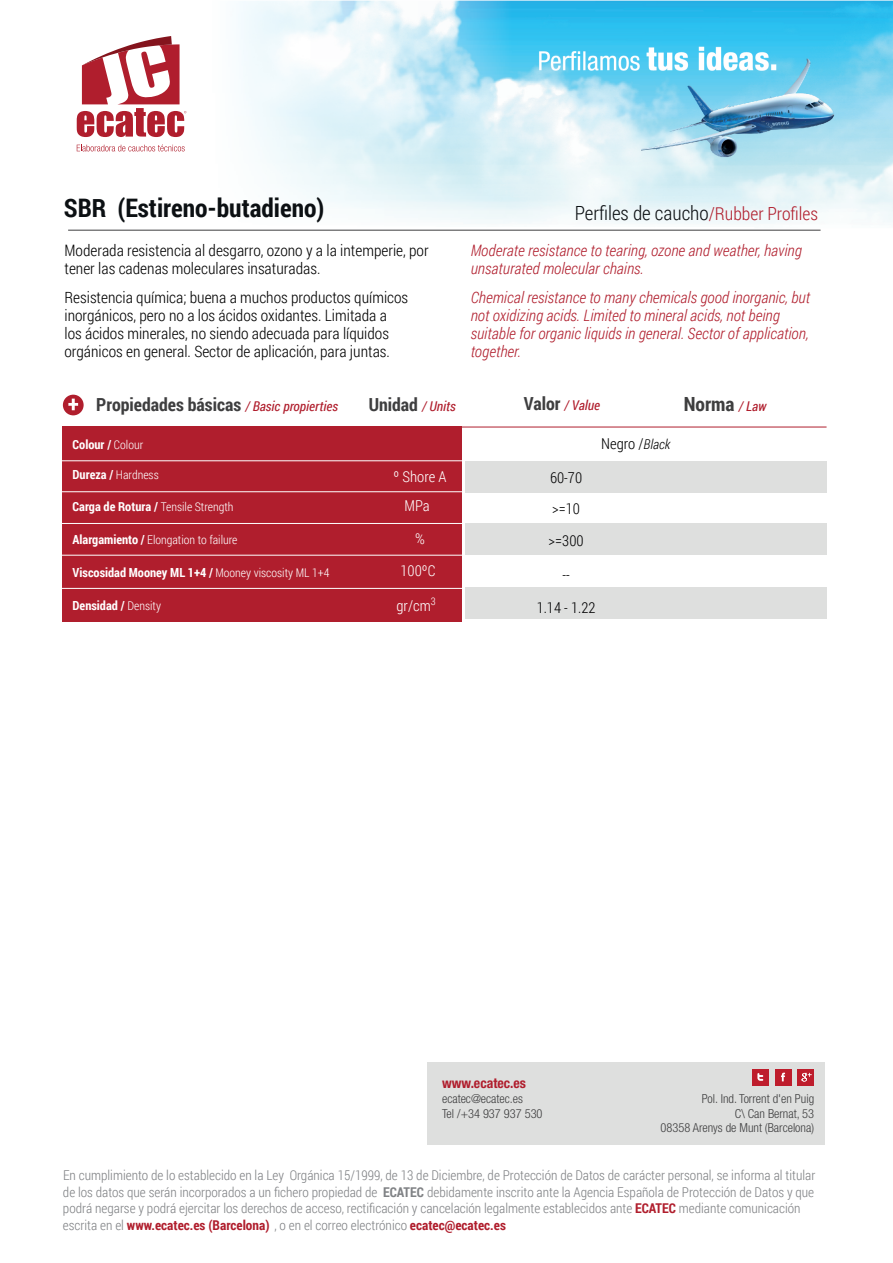
<style>
.page{position:relative;width:893px;height:1263px;background:#fff}
.page>*{position:absolute;margin:0;border:0;box-sizing:border-box;transform-origin:0 0}
.t1{font:700 25.5px "Roboto Condensed";color:#0c1013}
.t2{font:300 19.5px "Roboto Condensed";color:#0c1013}
.t3{font:700 19.5px "Roboto Condensed";color:#3e3e3f}
.t4{font:700 18px "Roboto Condensed";color:#3e3e3f}
.t5{font:300 15.75px/18px "Roboto Condensed";color:#000001}
.t6{font:italic 300 15.75px/18px "Roboto Condensed";color:#b01e2d}
.t7{font:300 15px "Roboto Condensed";color:#000001}
.t8{font:300 15px/28.2px "Roboto Condensed";color:#fff;text-align:center}
.t9{font:700 condensed 13.8px "Helvetica Neue LT Std";color:#b01e2d}
.t10{font:300 13.5px/16.5px "Roboto Condensed";color:#808285}
.t11{font:italic 13.5px "Roboto Condensed";color:#b01e2d}
.t12{font:700 12.6px "Roboto Condensed";color:#fff}
.t13{font:300 condensed 12.45px/14.9px "Helvetica Neue LT Std";color:#3e3e3f;text-align:right}
.t14{font:300 12px "Roboto Condensed";color:#fff}
.s1{font-size:18px;color:#b01e2d}
.s2{font-weight:400;font-style:italic;font-size:13.5px;color:#b01e2d}
.s3{font-weight:700;font-style:normal;font-size:18px;color:#3e3e3f}
.s4{font-weight:300;font-size:12px}
.s5{font-style:italic;font-size:13.5px}
.s6{font-weight:700;font-size:12.6px}
.s7{font-weight:700}
.s8{font-weight:700;color:#b01e2d}
</style>
<div class="page">
<img style="left:147px;top:0;width:746px;height:230px">
<div style="left:62px;top:427px;width:399px;height:195px;background:#b01e2d"></div>
<svg style="left:77px;top:36px;width:109px;height:101px"></svg>
<svg style="left:77px;top:144px;width:108px;height:7px"></svg>
<hr style="left:57px;top:460px;width:407px;height:1px;background:#fff">
<hr style="left:57px;top:491px;width:407px;height:1px;background:#fff">
<hr style="left:57px;top:523px;width:407px;height:1px;background:#fff">
<hr style="left:57px;top:555px;width:407px;height:1px;background:#fff">
<hr style="left:57px;top:588px;width:407px;height:1px;background:#fff">
<div style="left:465px;top:461px;width:362px;height:31px;background:#dedfde"></div>
<div style="left:465px;top:524px;width:362px;height:31px;background:#dedfde"></div>
<div style="left:465px;top:588px;width:362px;height:31px;background:#dedfde"></div>
<hr style="left:63px;top:427px;width:764px;height:1px;background:#b01e2d">
<div style="left:63px;top:395px;width:21px;height:20px;background:#b01e2d;border-radius:50%"></div>
<svg style="left:68px;top:399px;width:10px;height:11px"></svg>
<hr style="left:68px;top:230px;width:753px;height:1px;background:#3e3e3f">
<div style="left:427px;top:1063px;width:398px;height:82px;background:#dedfde"></div>
<div style="left:752px;top:1069px;width:17px;height:16px;background:#be1d2c"></div>
<svg style="left:757px;top:1073px;width:6px;height:8px"></svg>
<div style="left:775px;top:1069px;width:16px;height:16px;background:#be1d2c"></div>
<svg style="left:781px;top:1073px;width:4px;height:8px"></svg>
<div style="left:798px;top:1069px;width:16px;height:16px;background:#be1d2c"></div>
<svg style="left:802px;top:1073px;width:10px;height:8px"></svg>
<h1 class="t1" style="left:64px;top:190px;width:262px">SBR (Estireno-butadieno)</h1>
<p class="t5" style="left:64px;top:241px;width:366px">Moderada resistencia al desgarro, ozono y a la intemperie, por tener las cadenas moleculares insaturadas.</p>
<p class="t5" style="left:64px;top:288px;width:345px">Resistencia química; buena a muchos productos químicos inorgánicos, pero no a los ácidos oxidantes. Limitada a<br>los ácidos minerales, no siendo adecuada para líquidos orgánicos en general. Sector de aplicación, para juntas.</p>
<h2 class="t2" style="left:575px;top:200px;width:245px">Perfiles de caucho<span class="s1">/Rubber Profiles</span></h2>
<p class="t6" style="left:471px;top:241px;width:333px">Moderate resistance to tearing, ozone and weather, having unsaturated molecular chains.</p>
<p class="t6" style="left:471px;top:288px;width:341px">Chemical resistance to many chemicals good inorganic, but not oxidizing acids. Limited to mineral acids, not being suitable for organic liquids in general. Sector of application, together.</p>
<h3 class="t4" style="left:96px;top:391px;width:243px">Propiedades básicas <span class="s2">/ Basic propierties</span></h3>
<h3 class="t4" style="left:369px;top:392px;width:89px">Unidad <span class="s2">/ Units</span></h3>
<p class="t11" style="left:524px;top:395px;width:78px"><span class="s3">Valor</span> / Value</p>
<h2 class="t3" style="left:684px;top:390px;width:84px">Norma <span class="s2">/ Law</span></h2>
<p class="t12" style="left:73px;top:435px;width:72px">Colour / <span class="s4">Colour</span></p>
<p class="t7" style="left:601px;top:433px;width:71px">Negro /<span class="s5">Black</span></p>
<p class="t14" style="left:73px;top:466px;width:88px"><span class="s6">Dureza /</span> Hardness</p>
<p class="t14" style="left:73px;top:498px;width:163px"><span class="s6">Carga de Rotura /</span> Tensile Strength</p>
<p class="t14" style="left:73px;top:532px;width:166px"><span class="s6">Alargamiento /</span> Elongation to failure</p>
<p class="t12" style="left:73px;top:563px;width:258px">Viscosidad Mooney ML 1+4 / <span class="s4">Mooney viscosity ML 1+4</span></p>
<p class="t12" style="left:73px;top:596px;width:90px">Densidad / <span class="s4">Density</span></p>
<p class="t8" style="left:394px;top:462px;width:54px">º Shore A<br>MPa</p>
<p class="t8" style="left:415px;top:524px;width:11px">%</p>
<p class="t8" style="left:400px;top:556px;width:36px">100ºC</p>
<p class="t8" style="left:396px;top:591px;width:41px">gr/cm<sup>3</sup></p>
<p class="t7" style="left:550px;top:467px;width:34px">60-70</p>
<p class="t7" style="left:552px;top:498px;width:29px">&gt;=10</p>
<p class="t7" style="left:549px;top:530px;width:37px">&gt;=300</p>
<p class="t7" style="left:562px;top:564px;width:9px">--</p>
<p class="t7" style="left:537px;top:597px;width:60px">1.14 - 1.22</p>
<p class="t9" style="left:442px;top:1075px;width:86px">www.ecatec.es</p>
<p class="t13" style="left:442px;top:1091px;width:102px;text-align:left">ecatec@ecatec.es<br>Tel /+34 937 937 530</p>
<p class="t13" style="left:660px;top:1091px;width:155px">Pol. Ind. Torrent d'en Puig<br>C\ Can Bernat, 53<br>08358 Arenys de Munt (Barcelona)</p>
<p class="t10" style="left:63px;top:1167px;width:754px">En cumplimiento de lo establecido en la Ley Orgánica 15/1999, de 13 de Diciembre, de Protección de Datos de carácter personal, se informa al titular de los datos que serán incorporados a un fichero propiedad de <span class="s7">ECATEC</span> debidamente inscrito ante la Agencia Española de Protección de Datos y que podrá negarse y podrá ejercitar los derechos de acceso, rectificación y cancelación legalmente establecidos ante <span class="s8">ECATEC</span> mediante comunicación escrita en el <span class="s8">www.ecatec.es (Barcelona)</span> , o en el correo electrónico <span class="s8">ecatec@ecatec.es</span></p>
</div>
